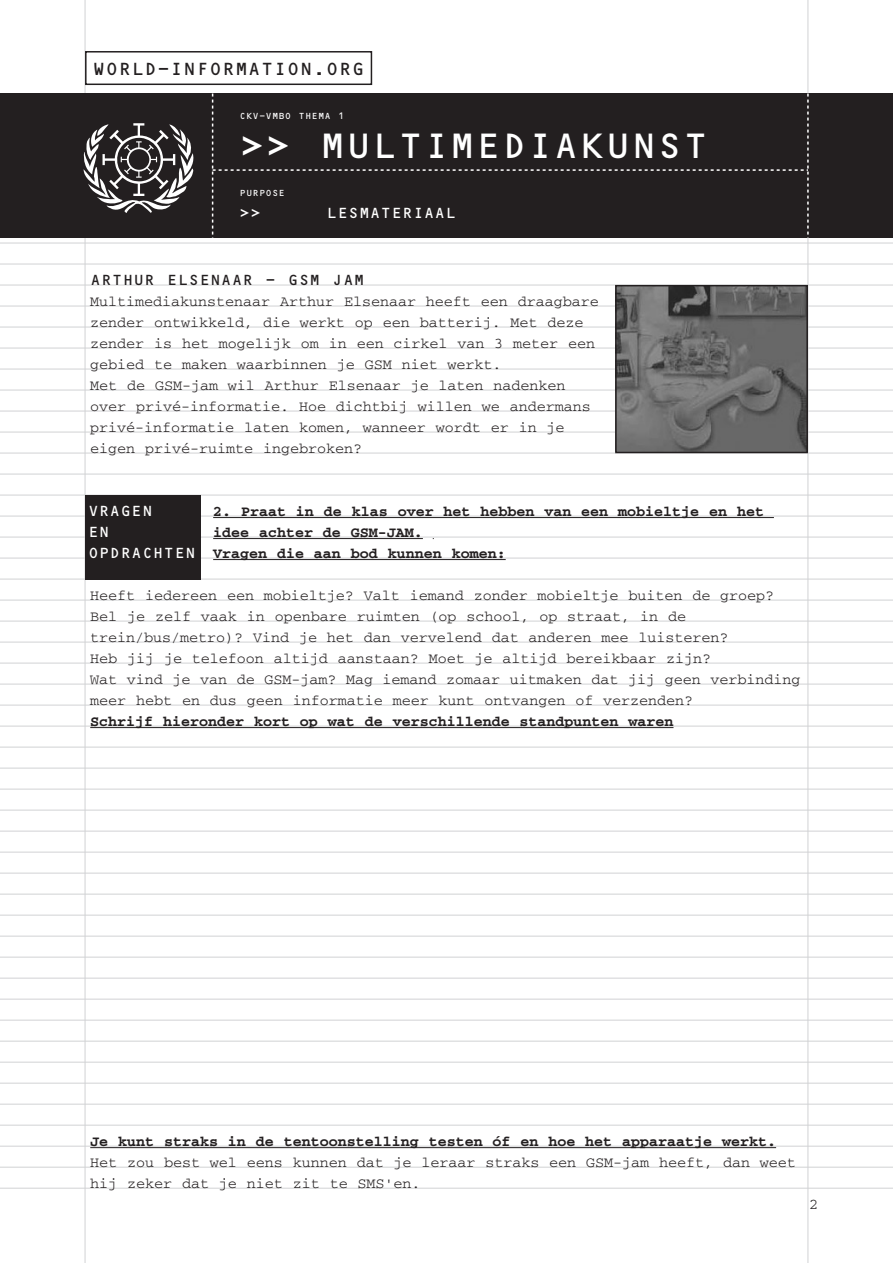
<style>
.page{position:relative;width:893px;height:1263px;background:#fff}
.page>*{position:absolute;margin:0;border:0;box-sizing:border-box;transform-origin:0 0}
.t1{font:36px "OCRB";color:#fff}
.t2{font:18px "OCRB";color:#231f20}
.t3{font:15px/21px "Courier";color:#231f20}
.t4{font:700 15px/21px "Courier";color:#231f20}
.t5{font:15px/21px "OCRB";color:#fff}
.t6{font:15px "OCRB";color:#231f20}
.t7{font:9px "OCRB";color:#fff}
</style>
<div class="page">
<hr style="left:808px;top:0;width:1px;height:1263px;background:#d1d2d4">
<hr style="left:85px;top:0;width:1px;height:1263px;background:#d1d2d4">
<hr style="left:0;top:264px;width:893px;height:1px;background:#d1d2d4">
<hr style="left:0;top:243px;width:893px;height:1px;background:#d1d2d4">
<hr style="left:0;top:285px;width:893px;height:1px;background:#d1d2d4">
<hr style="left:0;top:306px;width:893px;height:1px;background:#d1d2d4">
<hr style="left:0;top:327px;width:893px;height:1px;background:#d1d2d4">
<hr style="left:0;top:348px;width:893px;height:1px;background:#d1d2d4">
<hr style="left:0;top:369px;width:893px;height:1px;background:#d1d2d4">
<hr style="left:0;top:390px;width:893px;height:1px;background:#d1d2d4">
<hr style="left:0;top:411px;width:893px;height:1px;background:#d1d2d4">
<hr style="left:0;top:432px;width:893px;height:1px;background:#d1d2d4">
<hr style="left:0;top:453px;width:893px;height:1px;background:#d1d2d4">
<hr style="left:0;top:474px;width:893px;height:1px;background:#d1d2d4">
<hr style="left:0;top:495px;width:893px;height:1px;background:#d1d2d4">
<hr style="left:0;top:516px;width:893px;height:1px;background:#d1d2d4">
<hr style="left:0;top:537px;width:893px;height:1px;background:#d1d2d4">
<hr style="left:0;top:558px;width:893px;height:1px;background:#d1d2d4">
<hr style="left:0;top:579px;width:893px;height:1px;background:#d1d2d4">
<hr style="left:0;top:600px;width:893px;height:1px;background:#d1d2d4">
<hr style="left:0;top:621px;width:893px;height:1px;background:#d1d2d4">
<hr style="left:0;top:642px;width:893px;height:1px;background:#d1d2d4">
<hr style="left:0;top:663px;width:893px;height:1px;background:#d1d2d4">
<hr style="left:0;top:684px;width:893px;height:1px;background:#d1d2d4">
<hr style="left:0;top:705px;width:893px;height:1px;background:#d1d2d4">
<hr style="left:0;top:726px;width:893px;height:1px;background:#d1d2d4">
<hr style="left:0;top:747px;width:893px;height:1px;background:#d1d2d4">
<hr style="left:0;top:768px;width:893px;height:1px;background:#d1d2d4">
<hr style="left:0;top:789px;width:893px;height:1px;background:#d1d2d4">
<hr style="left:0;top:810px;width:893px;height:1px;background:#d1d2d4">
<hr style="left:0;top:831px;width:893px;height:1px;background:#d1d2d4">
<hr style="left:0;top:852px;width:893px;height:1px;background:#d1d2d4">
<hr style="left:0;top:873px;width:893px;height:1px;background:#d1d2d4">
<hr style="left:0;top:894px;width:893px;height:1px;background:#d1d2d4">
<hr style="left:0;top:915px;width:893px;height:1px;background:#d1d2d4">
<hr style="left:0;top:936px;width:893px;height:1px;background:#d1d2d4">
<hr style="left:0;top:957px;width:893px;height:1px;background:#d1d2d4">
<hr style="left:0;top:978px;width:893px;height:1px;background:#d1d2d4">
<hr style="left:0;top:999px;width:893px;height:1px;background:#d1d2d4">
<hr style="left:0;top:1020px;width:893px;height:1px;background:#d1d2d4">
<hr style="left:0;top:1041px;width:893px;height:1px;background:#d1d2d4">
<hr style="left:0;top:1062px;width:893px;height:1px;background:#d1d2d4">
<hr style="left:0;top:1083px;width:893px;height:1px;background:#d1d2d4">
<hr style="left:0;top:1104px;width:893px;height:1px;background:#d1d2d4">
<hr style="left:0;top:1125px;width:893px;height:1px;background:#d1d2d4">
<hr style="left:0;top:1146px;width:893px;height:1px;background:#d1d2d4">
<hr style="left:0;top:1167px;width:893px;height:1px;background:#d1d2d4">
<hr style="left:0;top:1188px;width:893px;height:1px;background:#d1d2d4">
<div style="left:85px;top:51px;width:287px;height:34px;border:2px solid #231f20"></div>
<div style="left:196px;top:94px;width:697px;height:144px;background:#231f20"></div>
<div style="left:0;top:94px;width:212px;height:144px;background:#231f20"></div>
<svg style="left:83px;top:94px;width:726px;height:144px"></svg>
<hr style="left:213px;top:517px;width:561px;height:1px;background:#231f20">
<hr style="left:213px;top:538px;width:210px;height:1px;background:#231f20">
<hr style="left:213px;top:559px;width:293px;height:1px;background:#231f20">
<hr style="left:90px;top:727px;width:583px;height:1px;background:#231f20">
<hr style="left:90px;top:1147px;width:686px;height:1px;background:#231f20">
<div style="left:85px;top:495px;width:115px;height:84px;background:#231f20"></div>
<img style="left:618px;top:288px;width:187px;height:162px">
<div style="left:615px;top:285px;width:193px;height:168px;border:2px solid #231f20"></div>
<p class="t2" style="left:92px;top:59px;width:274px">WORLD-INFORMATION.ORG</p>
<p class="t7" style="left:240px;top:111px;width:106px">CKV-VMBO THEMA 1</p>
<h1 class="t1" style="left:240px;top:126px;width:471px">&gt;&gt; MULTIMEDIAKUNST</h1>
<p class="t7" style="left:240px;top:188px;width:47px">PURPOSE</p>
<p class="t5" style="left:240px;top:202px;width:23px">&gt;&gt;</p>
<p class="t5" style="left:327px;top:202px;width:131px">LESMATERIAAL</p>
<p class="t6" style="left:90px;top:272px;width:276px">ARTHUR ELSENAAR - GSM JAM</p>
<p class="t3" style="left:90px;top:290px;width:510px">Multimediakunstenaar Arthur Elsenaar heeft een draagbare zender ontwikkeld, die werkt op een batterij. Met deze zender is het mogelijk om in een cirkel van 3 meter een gebied te maken waarbinnen je GSM niet werkt.<br>Met de GSM-jam wil Arthur Elsenaar je laten nadenken over privé-informatie. Hoe dichtbij willen we andermans privé-informatie laten komen, wanneer wordt er in je eigen privé-ruimte ingebroken?</p>
<p class="t5" style="left:88px;top:500px;width:109px">VRAGEN<br>EN<br>OPDRACHTEN</p>
<p class="t4" style="left:213px;top:500px;width:552px">2. Praat in de klas over het hebben van een mobieltje en het idee achter de GSM-JAM.<br>Vragen die aan bod kunnen komen:</p>
<p class="t3" style="left:90px;top:584px;width:712px">Heeft iedereen een mobieltje? Valt iemand zonder mobieltje buiten de groep?<br>Bel je zelf vaak in openbare ruimten (op school, op straat, in de trein/bus/metro)? Vind je het dan vervelend dat anderen mee luisteren?<br>Heb jij je telefoon altijd aanstaan? Moet je altijd bereikbaar zijn?<br>Wat vind je van de GSM-jam? Mag iemand zomaar uitmaken dat jij geen verbinding meer hebt en dus geen informatie meer kunt ontvangen of verzenden?</p>
<p class="t4" style="left:90px;top:710px;width:585px">Schrijf hieronder kort op wat de verschillende standpunten waren</p>
<p class="t4" style="left:90px;top:1130px;width:687px">Je kunt straks in de tentoonstelling testen óf en hoe het apparaatje werkt.</p>
<p class="t3" style="left:90px;top:1151px;width:707px">Het zou best wel eens kunnen dat je leraar straks een GSM-jam heeft, dan weet hij zeker dat je niet zit te SMS'en.</p>
<p class="t3" style="left:809px;top:1193px;width:10px">2</p>
</div>
